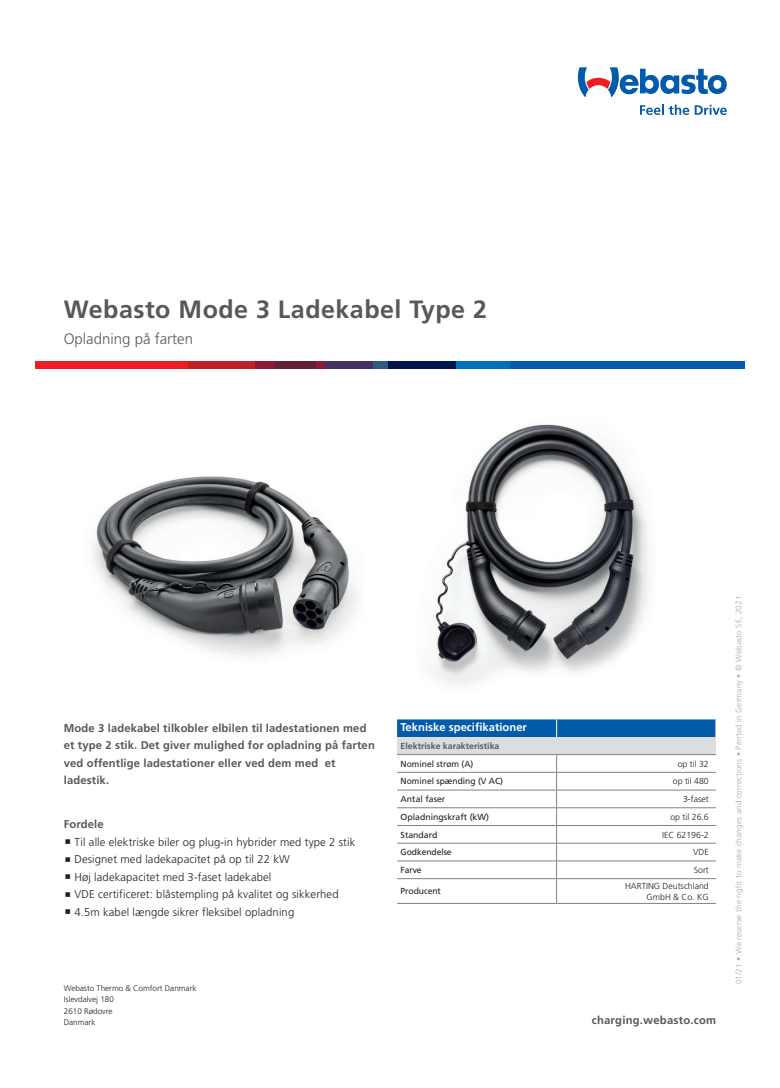
<style>
.page{position:relative;width:780px;height:1088px;background:#fff}
.page>*{position:absolute;margin:0;border:0;box-sizing:border-box;transform-origin:0 0}
.t1{font:700 25px "Frutiger";letter-spacing:.02em;color:#57585a}
.t2{font:300 15px "Frutiger";color:#57585a}
.t3{font:300 11.25px/17.5px "Frutiger";letter-spacing:.01em;color:#231f20}
.t4{font:700 11.25px/17.5px "Frutiger";letter-spacing:.01em;color:#57585a}
.t5{font:700 11.25px "Frutiger";color:#fff}
.t6{font:8.75px "Frutiger";color:#231f20}
.t7{font:300 8.75px/11.1px "Frutiger";color:#231f20;text-align:right}
.t8{font:700 8.75px "Frutiger";color:#57585a}
.t9{font:300 8.12px "Frutiger";letter-spacing:.02em;color:#a8a9ad}
.t10{font:300 8.12px/11.2px "Frutiger";color:#231f20}
</style>
<div class="page">
<svg style="left:640px;top:105px;width:86px;height:10px"></svg>
<svg style="left:578px;top:67px;width:148px;height:30px"></svg>
<div style="left:35px;top:361px;width:153px;height:8px;background:#ee1d23"></div>
<div style="left:188px;top:361px;width:67px;height:8px;background:#c12027"></div>
<div style="left:255px;top:361px;width:20px;height:8px;background:#901938"></div>
<div style="left:275px;top:361px;width:42px;height:8px;background:#611f38"></div>
<div style="left:317px;top:361px;width:8px;height:8px;background:#901938"></div>
<div style="left:325px;top:361px;width:48px;height:8px;background:#453162"></div>
<div style="left:373px;top:361px;width:15px;height:8px;background:#2a5d80"></div>
<div style="left:388px;top:361px;width:68px;height:8px;background:#00134a"></div>
<div style="left:456px;top:361px;width:54px;height:8px;background:#0072bc"></div>
<div style="left:510px;top:361px;width:234px;height:8px;background:#015aaa"></div>
<img style="left:93px;top:476px;width:265px;height:181px">
<img style="left:433px;top:424px;width:216px;height:261px">
<div style="left:397px;top:737px;width:318px;height:17px;background:#dcdddf"></div>
<hr style="left:556px;top:754px;width:159px;height:1px;background:#808285">
<hr style="left:556px;top:772px;width:159px;height:1px;background:#808285">
<hr style="left:556px;top:790px;width:159px;height:1px;background:#808285">
<hr style="left:556px;top:807px;width:159px;height:1px;background:#808285">
<hr style="left:556px;top:825px;width:159px;height:1px;background:#808285">
<hr style="left:556px;top:843px;width:159px;height:1px;background:#808285">
<hr style="left:556px;top:861px;width:159px;height:1px;background:#808285">
<hr style="left:556px;top:878px;width:159px;height:1px;background:#808285">
<svg style="left:556px;top:755px;width:1px;height:148px"></svg>
<hr style="left:556px;top:903px;width:159px;height:1px;background:#808285">
<hr style="left:397px;top:754px;width:159px;height:1px;background:#808285">
<hr style="left:397px;top:772px;width:159px;height:1px;background:#808285">
<hr style="left:397px;top:790px;width:159px;height:1px;background:#808285">
<hr style="left:397px;top:807px;width:159px;height:1px;background:#808285">
<hr style="left:397px;top:825px;width:159px;height:1px;background:#808285">
<hr style="left:397px;top:843px;width:159px;height:1px;background:#808285">
<hr style="left:397px;top:861px;width:159px;height:1px;background:#808285">
<hr style="left:397px;top:878px;width:159px;height:1px;background:#808285">
<hr style="left:397px;top:903px;width:159px;height:1px;background:#808285">
<div style="left:397px;top:719px;width:319px;height:18px;background:#015aaa"></div>
<h1 class="t1" style="left:64px;top:294px;width:425px">Webasto Mode 3 Ladekabel Type 2</h1>
<h2 class="t2" style="left:64px;top:330px;width:131px">Opladning på farten</h2>
<p class="t4" style="left:64px;top:719px;width:312px">Mode 3 ladekabel tilkobler elbilen til ladestationen med et type 2 stik. Det giver mulighed for opladning på farten ved offentlige ladestationer eller ved dem med et ladestik.</p>
<p class="t5" style="left:400px;top:721px;width:128px">Tekniske specifikationer</p>
<p class="t8" style="left:400px;top:741px;width:100px">Elektriske karakteristika</p>
<p class="t6" style="left:400px;top:758px;width:74px">Nominel strøm (A)</p>
<p class="t7" style="left:677px;top:758px;width:33px">op til 32</p>
<p class="t6" style="left:400px;top:776px;width:104px">Nominel spænding (V AC)</p>
<p class="t7" style="left:672px;top:776px;width:37px">op til 480</p>
<p class="t6" style="left:400px;top:794px;width:46px">Antal faser</p>
<p class="t7" style="left:683px;top:794px;width:27px">3-faset</p>
<p class="t6" style="left:400px;top:812px;width:90px">Opladningskraft (kW)</p>
<p class="t7" style="left:670px;top:811px;width:40px">op til 26.6</p>
<p class="t6" style="left:400px;top:829px;width:38px">Standard</p>
<p class="t7" style="left:662px;top:829px;width:48px">IEC 62196-2</p>
<p class="t6" style="left:400px;top:847px;width:53px">Godkendelse</p>
<p class="t7" style="left:693px;top:847px;width:17px">VDE</p>
<p class="t6" style="left:400px;top:865px;width:23px">Farve</p>
<p class="t7" style="left:693px;top:864px;width:17px">Sort</p>
<p class="t6" style="left:400px;top:886px;width:42px">Producent</p>
<p class="t7" style="left:625px;top:880px;width:85px">HARTING Deutschland<br>GmbH &amp; Co. KG</p>
<p class="t4" style="left:64px;top:815px;width:41px">Fordele</p>
<p class="t3" style="left:74px;top:833px;width:282px">Til alle elektriske biler og plug-in hybrider med type 2 stik Designet med ladekapacitet på op til 22 kW<br>Høj ladekapacitet med 3-faset ladekabel<br>VDE certificeret: blåstempling på kvalitet og sikkerhed 4.5m kabel længde sikrer fleksibel opladning</p>
<p class="t10" style="left:64px;top:983px;width:134px">Webasto Thermo &amp; Comfort Danmark<br>Islevdalvej 180<br>2610 Rødovre<br>Danmark</p>
<p class="t4" style="left:591px;top:1011px;width:126px">charging.webasto.com</p>
<p class="t9" style="left:734px;top:984px;width:390px;rotate:-90deg">01/21 • We reserve the right to make changes and corrections • Printed in Germany • © Webasto SE, 2021</p>
</div>
